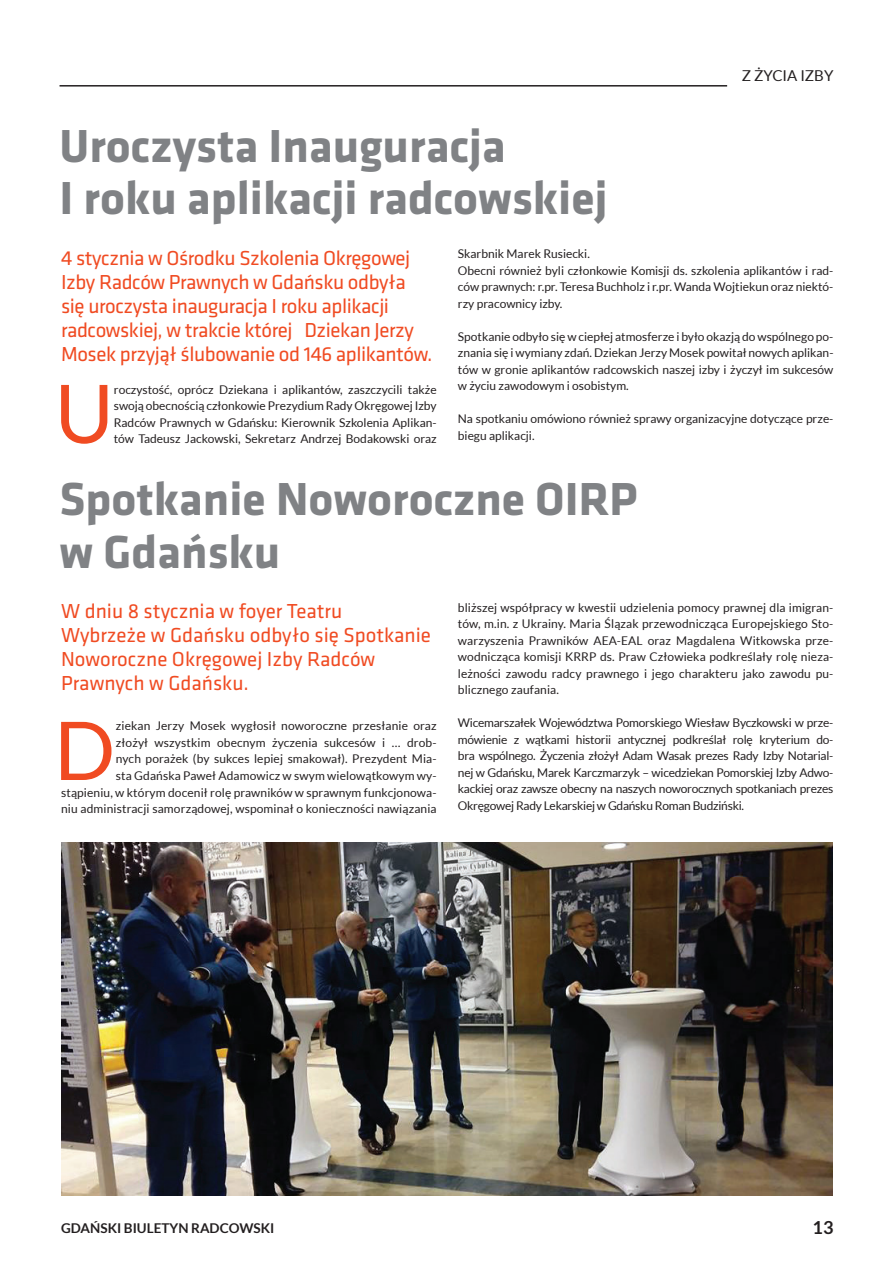
<style>
.page{position:relative;width:893px;height:1263px;background:#fff}
.page>*{position:absolute;margin:0;border:0;box-sizing:border-box;transform-origin:0 0}
.t1{font:81.15px "Lato";color:#f04b22}
.t2{font:700 48px/52.5px "Klavika";color:#808285}
.t3{font:21px/24px "Klavika";letter-spacing:-.02em;color:#f04b22}
.t4{font:21px/24px "Klavika";color:#f04b22}
.t5{font:700 18px "Lato";color:#231f20}
.t6{font:15px "Lato";color:#231f20}
.t7{font:700 13.5px "Lato";color:#231f20}
.t8{font:12px/16.5px "Lato";color:#231f20;text-align:justify}
</style>
<div class="page">
<hr style="left:60px;top:85px;width:667px;height:2px;background:#231f20">
<img style="left:61px;top:842px;width:772px;height:353px">
<h2 class="t2" style="left:60px;top:120px;width:550px">Uroczysta Inauguracja<br>I roku aplikacji radcowskiej</h2>
<p class="t6" style="left:742px;top:67px;width:93px">Z ŻYCIA IZBY</p>
<h3 class="t3" style="left:61px;top:246px;width:373px">4 stycznia w Ośrodku Szkolenia Okręgowej<br>I zby Radców Prawnych w Gdańsku odbyła się uroczysta inauguracja I roku aplikacji radcowskiej, w trakcie której Dziekan Jerzy Mosek przyjął ślubowanie od 146 aplikantów.</h3>
<h1 class="t1" style="left:55px;top:368px;width:61px">U</h1>
<p class="t8" style="left:114px;top:381px;width:324px">roczystość, oprócz Dziekana i aplikantów, zaszczycili także swoją obecnością członkowie Prezydium Rady Okręgowej Izby Radców Prawnych w Gdańsku: Kierownik Szkolenia Aplikan&shy;tów Tadeusz Jackowski, Sekretarz Andrzej Bodakowski oraz</p>
<p class="t8" style="left:458px;top:246px;width:377px;text-align:left">Skarbnik Marek Rusiecki.<br>Obecni również byli członkowie Komisji ds. szkolenia aplikantów i rad&shy;ców prawnych: r.pr. Teresa Buchholz i r.pr. Wanda Wojtiekun oraz niektó&shy;rzy pracownicy izby.</p>
<p class="t8" style="left:458px;top:328px;width:377px">Spotkanie odbyło się w ciepłej atmosferze i było okazją do wspólnego po&shy;znania się i wymiany zdań. Dziekan Jerzy Mosek powitał nowych aplikan&shy;tów w gronie aplikantów radcowskich naszej izby i życzył im sukcesów w życiu zawodowym i osobistym.</p>
<p class="t8" style="left:458px;top:411px;width:377px">Na spotkaniu omówiono również sprawy organizacyjne dotyczące prze&shy;biegu aplikacji.</p>
<h2 class="t2" style="left:60px;top:474px;width:580px">Spotkanie Noworoczne OI RP w Gdańsku</h2>
<h3 class="t4" style="left:61px;top:599px;width:371px">W dniu 8 stycznia w foyer Teatru<br>Wybrzeże w Gdańsku odbyło się Spotkanie<br>N oworoczne Okręgowej I zby Radców<br>Prawnych w Gdańsku.</h3>
<h1 class="t1" style="left:54px;top:705px;width:63px">D</h1>
<p class="t8" style="left:61px;top:718px;width:377px;text-align:right">ziekan Jerzy Mosek wygłosił noworoczne przesłanie oraz<br>złożył wszystkim obecnym życzenia sukcesów i … drob-<br>nych porażek (by sukces lepiej smakował). Prezydent Mia-<br>sta Gdańska Paweł Adamowicz w swym wielowątkowym wy-<br>stąpieniu, w którym docenił rolę prawników w sprawnym funkcjonowa&shy;niu administracji samorządowej, wspominał o konieczności nawiązania</p>
<p class="t8" style="left:458px;top:599px;width:377px">bliższej współpracy w kwestii udzielenia pomocy prawnej dla imigran&shy;tów, m.in. z Ukrainy. Maria Ślązak przewodnicząca Europejskiego Sto&shy;warzyszenia Prawników AEA-EAL oraz Magdalena Witkowska prze&shy;wodnicząca komisji KRRP ds. Praw Człowieka podkreślały rolę nieza&shy;leżności zawodu radcy prawnego i jego charakteru jako zawodu pu&shy;blicznego zaufania.</p>
<p class="t8" style="left:458px;top:715px;width:377px">Wicemarszałek Województwa Pomorskiego Wiesław Byczkowski w prze&shy;mówienie z wątkami historii antycznej podkreślał rolę kryterium do&shy;bra wspólnego. Życzenia złożył Adam Wasak prezes Rady Izby Notarial&shy;nej w Gdańsku, Marek Karczmarzyk – wicedziekan Pomorskiej Izby Adwo&shy;kackiej oraz zawsze obecny na naszych noworocznych spotkaniach prezes Okręgowej Rady Lekarskiej w Gdańsku Roman Budziński.</p>
<p class="t7" style="left:61px;top:1220px;width:47px">GDAŃSKI</p>
<p class="t7" style="left:124px;top:1220px;width:138px">BI ULETYN RADCOWSKI</p>
<h3 class="t5" style="left:813px;top:1217px;width:22px">13</h3>
</div>
